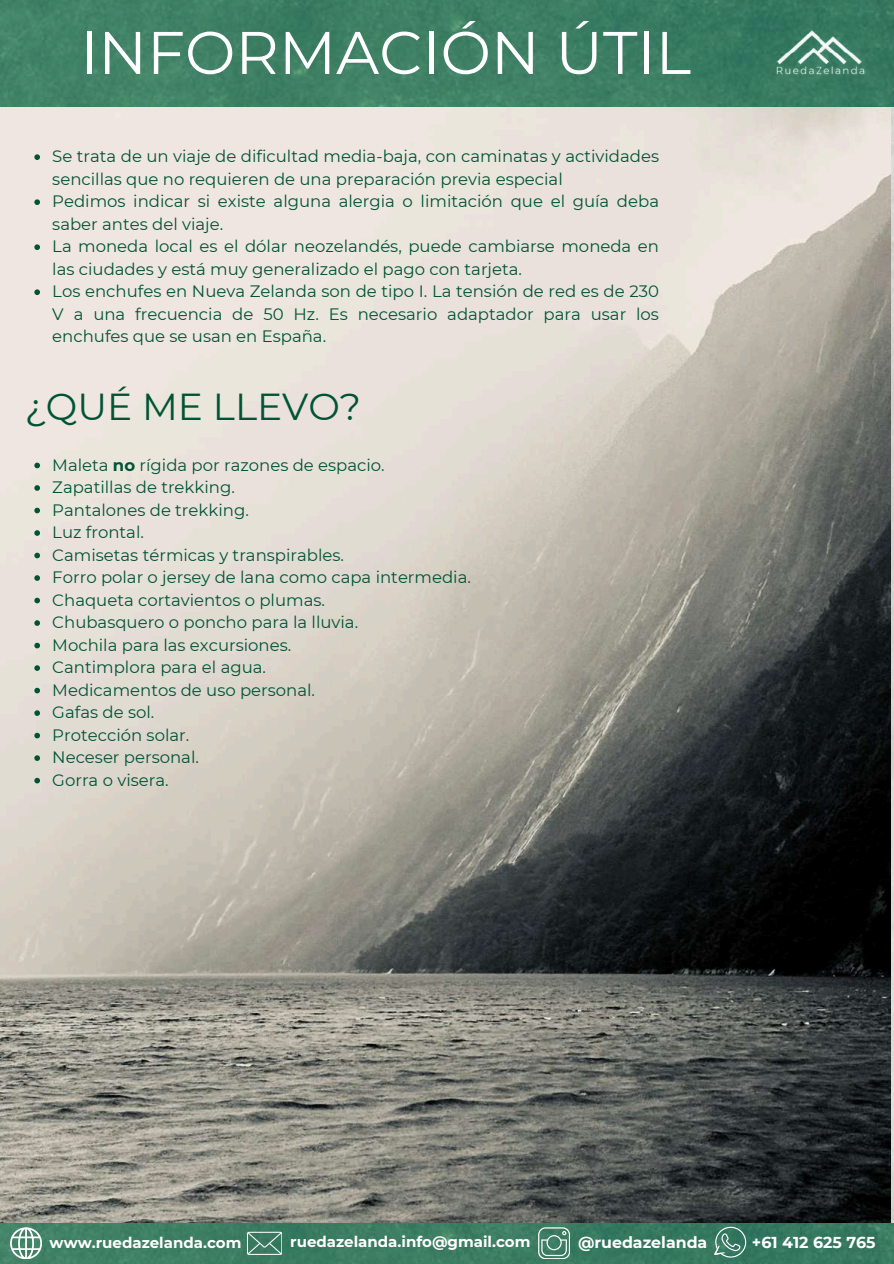
<style>
.page{position:relative;width:894px;height:1264px;background:#fff}
.page>*{position:absolute;margin:0;border:0;box-sizing:border-box;transform-origin:0 0}
.t1{font:60px "Montserrat";color:#fff}
.t2{font:37.5px "Montserrat";color:#005436}
.t3{font:16.5px/22.5px "Montserrat";color:#005436}
.t4{font:700 15.75px "Montserrat";color:#fff}
.t5{font:700 15px "Montserrat";color:#fff}
.s1{font-weight:700}
</style>
<div class="page">
<img style="left:0;top:0;width:893px;height:107px">
<img style="left:0;top:107px;width:890px;height:1115px">
<svg style="left:34px;top:154px;width:6px;height:6px"></svg>
<svg style="left:34px;top:199px;width:6px;height:6px"></svg>
<svg style="left:34px;top:244px;width:6px;height:6px"></svg>
<svg style="left:34px;top:289px;width:6px;height:6px"></svg>
<svg style="left:34px;top:462px;width:6px;height:6px"></svg>
<svg style="left:34px;top:485px;width:6px;height:6px"></svg>
<svg style="left:34px;top:507px;width:6px;height:6px"></svg>
<svg style="left:34px;top:530px;width:6px;height:6px"></svg>
<svg style="left:34px;top:552px;width:6px;height:6px"></svg>
<svg style="left:34px;top:575px;width:6px;height:6px"></svg>
<svg style="left:34px;top:597px;width:6px;height:6px"></svg>
<svg style="left:34px;top:620px;width:6px;height:6px"></svg>
<svg style="left:34px;top:642px;width:6px;height:6px"></svg>
<svg style="left:34px;top:665px;width:6px;height:6px"></svg>
<svg style="left:34px;top:687px;width:6px;height:6px"></svg>
<svg style="left:34px;top:710px;width:6px;height:6px"></svg>
<svg style="left:34px;top:732px;width:6px;height:6px"></svg>
<svg style="left:34px;top:755px;width:6px;height:6px"></svg>
<svg style="left:34px;top:777px;width:6px;height:6px"></svg>
<img style="left:766px;top:0;width:107px;height:107px">
<img style="left:0;top:1223px;width:893px;height:40px">
<svg style="left:10px;top:1227px;width:32px;height:31px"></svg>
<svg style="left:538px;top:1227px;width:31px;height:31px"></svg>
<svg style="left:247px;top:1231px;width:35px;height:23px"></svg>
<svg style="left:714px;top:1226px;width:32px;height:31px"></svg>
<h1 class="t1" style="left:80px;top:16px;width:612px">INFORMACIÓN ÚTIL</h1>
<p class="t3" style="left:52px;top:145px;width:608px">Se trata de un viaje de dificultad media-baja, con caminatas y actividades sencillas que no requieren de una preparación previa especial<br>Pedimos indicar si existe alguna alergia o limitación que el guía deba saber antes del viaje.<br>La moneda local es el dólar neozelandés, puede cambiarse moneda en las ciudades y está muy generalizado el pago con tarjeta.<br>Los enchufes en Nueva Zelanda son de tipo I. La tensión de red es de 230<br>V a una frecuencia de 50 Hz. Es necesario adaptador para usar los enchufes que se usan en España.</p>
<h2 class="t2" style="left:25px;top:384px;width:338px">¿QUÉ ME LLEVO?</h2>
<p class="t3" style="left:52px;top:453px;width:420px">Maleta <span class="s1">no</span> rígida por razones de espacio.<br>Zapatillas de trekking.<br>Pantalones de trekking.<br>Luz frontal.<br>Camisetas térmicas y transpirables.<br>Forro polar o jersey de lana como capa intermedia.<br>Chaqueta cortavientos o plumas.<br>Chubasquero o poncho para la lluvia.<br>Mochila para las excursiones.<br>Cantimplora para el agua.<br>Medicamentos de uso personal.<br>Gafas de sol.<br>Protección solar.<br>Neceser personal.<br>Gorra o visera.</p>
<p class="t5" style="left:50px;top:1233px;width:193px">www.ruedazelanda.com</p>
<p class="t5" style="left:290px;top:1232px;width:241px">ruedazelanda.info@gmail.com</p>
<p class="t4" style="left:578px;top:1232px;width:131px">@ruedazelanda</p>
<p class="t4" style="left:751px;top:1232px;width:125px">+61 412 625 765</p>
</div>
